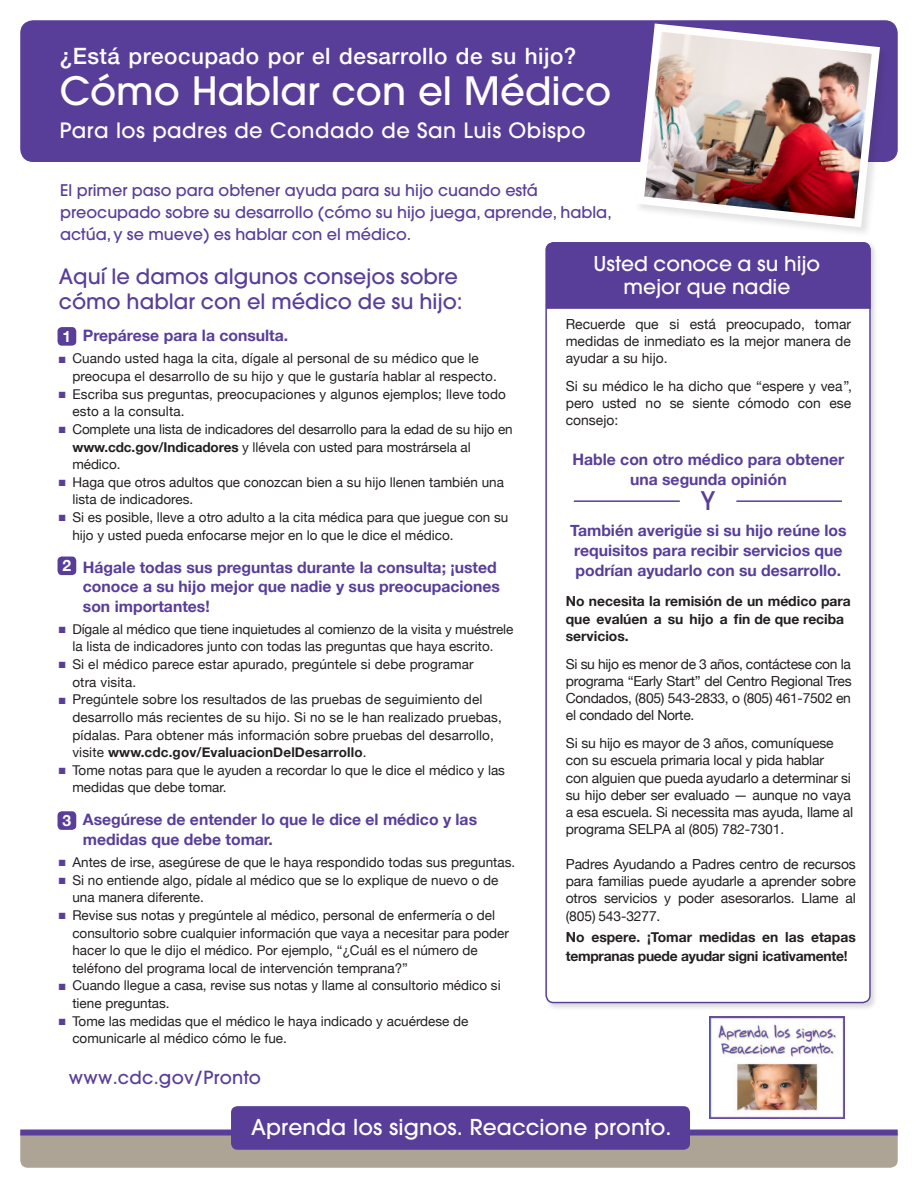
<style>
.page{position:relative;width:918px;height:1188px;background:#fff}
.page>*{position:absolute;margin:0;border:0;box-sizing:border-box;transform-origin:0 0}
.t1{font:500 38.7px "Avant Garde";color:#fff}
.t2{font:500 25.5px "Avant Garde";color:#593e99}
.t3{font:500 22.5px "Helvetica Neue";letter-spacing:.02em;color:#fff}
.t4{font:500 21.75px "Avant Garde";letter-spacing:.005em;color:#fff}
.t5{font:500 21px/25.5px "Avant Garde";color:#593e99}
.t6{font:500 21px "Avant Garde";letter-spacing:.02em;color:#fff}
.t7{font:500 20.25px/22.5px "Avant Garde";color:#fff;text-align:center}
.t8{font:500 18px "Avant Garde";letter-spacing:.015em;color:#593e99}
.t9{font:500 15.9px/22.2px "Avant Garde";color:#593e99}
.t10{font:700 15.75px/20.2px "Helvetica Neue";color:#593e99}
.t11{font:700 15.6px "Helvetica Neue";color:#fff}
.t12{font:13.8px/17.2px "Helvetica Neue";letter-spacing:-.01em;color:#231f20;text-align:justify}
.t13{font:700 13.8px/17.2px "Helvetica Neue";color:#231f20}
.t14{font:700 13.8px/19.4px "Helvetica Neue";letter-spacing:-.02em;color:#231f20}
.t15{font:13.5px/17.7px "Helvetica Neue";color:#231f20}
.s1{color:#593e99}
.s2{font-weight:700}
</style>
<div class="page">
<div style="left:20px;top:20px;width:878px;height:142px;background:#593e99;border-radius:13px"></div>
<div style="left:635px;top:22px;width:255px;height:216px;background:#231f20;opacity:.13"></div>
<svg style="left:636px;top:23px;width:244px;height:204px"></svg>
<div style="left:544px;top:241px;width:335px;height:770px;background:#231f20;opacity:.17"></div>
<div style="left:546px;top:242px;width:325px;height:761px;background:#fff;border-radius:8px"></div>
<div style="left:546px;top:242px;width:325px;height:67px;background:#593e99"></div>
<div style="left:545px;top:242px;width:326px;height:761px;border:2px solid #593e99;border-radius:8px"></div>
<hr style="left:574px;top:500px;width:106px;height:2px;background:#593e99">
<hr style="left:736px;top:500px;width:106px;height:2px;background:#593e99">
<div style="left:58px;top:327px;width:18px;height:19px;background:#593e99;border-radius:4px"></div>
<div style="left:58px;top:557px;width:18px;height:18px;background:#593e99;border-radius:4px"></div>
<div style="left:58px;top:811px;width:18px;height:19px;background:#593e99;border-radius:4px"></div>
<img style="left:644px;top:32px;width:228px;height:187px">
<div style="left:20px;top:1136px;width:878px;height:32px;background:#ada496"></div>
<div style="left:20px;top:1130px;width:878px;height:6px;background:#593e99"></div>
<div style="left:231px;top:1106px;width:459px;height:44px;background:#593e99;border-radius:6px"></div>
<img style="left:709px;top:1017px;width:135px;height:101px">
<p class="t3" style="left:60px;top:38px;width:518px">¿Está preocupado por el desarrollo de su hijo?</p>
<p class="t1" style="left:60px;top:67px;width:553px">Cómo Hablar con el Médico</p>
<p class="t6" style="left:60px;top:117px;width:527px">Para los padres de Condado de San Luis Obispo</p>
<p class="t9" style="left:60px;top:179px;width:553px">El primer paso para obtener ayuda para su hijo cuando está preocupado sobre su desarrollo (cómo su hijo juega, aprende, habla, actúa, y se mueve) es hablar con el médico.</p>
<p class="t5" style="left:59px;top:263px;width:405px">Aquí le damos algunos consejos sobre cómo hablar con el médico de su hijo:</p>
<p class="t10" style="left:83px;top:325px;width:207px">Prepárese para la consulta.</p>
<p class="t15" style="left:72px;top:350px;width:426px;text-indent:-14px"><span class="s1">■</span> Cuando usted haga la cita, dígale al personal de su médico que le preocupa el desarrollo de su hijo y que le gustaría hablar al respecto.</p>
<p class="t15" style="left:72px;top:385px;width:435px;text-indent:-14px"><span class="s1">■</span> Escriba sus preguntas, preocupaciones y algunos ejemplos; lleve todo esto a la consulta.</p>
<p class="t15" style="left:72px;top:420px;width:442px;text-indent:-14px"><span class="s1">■</span> Complete una lista de indicadores del desarrollo para la edad de su hijo en <span class="s2">www.cdc.gov/Indicadores</span> y llévela con usted para mostrársela al médico.</p>
<p class="t15" style="left:72px;top:473px;width:433px;text-indent:-14px"><span class="s1">■</span> Haga que otros adultos que conozcan bien a su hijo llenen también una lista de indicadores.</p>
<p class="t15" style="left:72px;top:508px;width:438px;text-indent:-14px"><span class="s1">■</span> Si es posible, lleve a otro adulto a la cita médica para que juegue con su hijo y usted pueda enfocarse mejor en lo que le dice el médico.</p>
<p class="t10" style="left:83px;top:557px;width:419px;line-height:19.5px">Hágale todas sus preguntas durante la consulta; ¡usted conoce a su hijo mejor que nadie y sus preocupaciones son importantes!</p>
<p class="t15" style="left:59px;top:620px;width:456px;text-align:center"><span class="s1">■</span> Dígale al médico que tiene inquietudes al comienzo de la visita y muéstrele la lista de indicadores junto con todas las preguntas que haya escrito.</p>
<p class="t15" style="left:72px;top:655px;width:403px;text-indent:-14px"><span class="s1">■</span> Si el médico parece estar apurado, pregúntele si debe programar otra visita.</p>
<p class="t15" style="left:72px;top:690px;width:431px;text-indent:-14px"><span class="s1">■</span> Pregúntele sobre los resultados de las pruebas de seguimiento del desarrollo más recientes de su hijo. Si no se le han realizado pruebas, pídalas. Para obtener más información sobre pruebas del desarrollo, visite <span class="s2">www.cdc.gov/EvaluacionDelDesarrollo</span>.</p>
<p class="t15" style="left:72px;top:761px;width:434px;text-indent:-14px"><span class="s1">■</span> Tome notas para que le ayuden a recordar lo que le dice el médico y las medidas que debe tomar.</p>
<p class="t10" style="left:83px;top:810px;width:396px;line-height:19.5px">Asegúrese de entender lo que le dice el médico y las medidas que debe tomar.</p>
<p class="t15" style="left:59px;top:853px;width:458px"><span class="s1">■</span> Antes de irse, asegúrese de que le haya respondido todas sus preguntas.</p>
<p class="t15" style="left:72px;top:871px;width:428px;text-indent:-14px"><span class="s1">■</span> Si no entiende algo, pídale al médico que se lo explique de nuevo o de una manera diferente.</p>
<p class="t15" style="left:72px;top:906px;width:438px;text-indent:-14px"><span class="s1">■</span> Revise sus notas y pregúntele al médico, personal de enfermería o del consultorio sobre cualquier información que vaya a necesitar para poder hacer lo que le dijo el médico. Por ejemplo, “¿Cuál es el número de teléfono del programa local de intervención temprana?”</p>
<p class="t15" style="left:72px;top:977px;width:430px;text-indent:-14px"><span class="s1">■</span> Cuando llegue a casa, revise sus notas y llame al consultorio médico si tiene preguntas.</p>
<p class="t15" style="left:72px;top:1012px;width:398px;text-indent:-14px"><span class="s1">■</span> Tome las medidas que el médico le haya indicado y acuérdese de comunicarle al médico cómo le fue.</p>
<p class="t8" style="left:69px;top:1066px;width:194px">www.cdc.gov/Pronto</p>
<p class="t4" style="left:251px;top:1114px;width:422px">Aprenda los signos. Reaccione pronto.</p>
<p class="t7" style="left:594px;top:253px;width:228px">Usted conoce a su hijo mejor que nadie</p>
<p class="t12" style="left:566px;top:315px;width:287px">Recuerde que si está preocupado, tomar medidas de inmediato es la mejor manera de ayudar a su hijo.</p>
<p class="t12" style="left:566px;top:377px;width:288px">Si su médico le ha dicho que “espere y vea”, pero usted no se siente cómodo con ese consejo:</p>
<p class="t10" style="left:572px;top:449px;width:273px;text-align:center">Hable con otro médico para obtener una segunda opinión</p>
<p class="t2" style="left:701px;top:485px;width:17px">Y</p>
<p class="t10" style="left:570px;top:520px;width:278px">También averigüe si su hijo reúne los requisitos para recibir servicios que podrían ayudarlo con su desarrollo.</p>
<p class="t13" style="left:566px;top:593px;width:287px">No necesita la remisión de un médico para que evalúen a su hijo a fin de que reciba servicios.</p>
<p class="t12" style="left:566px;top:655px;width:287px">Si su hijo es menor de 3 años, contáctese con la programa “Early Start” del Centro Regional Tres Condados, (805) 543-2833, o (805) 461-7502 en el condado del Norte.</p>
<p class="t12" style="left:566px;top:734px;width:289px;text-align:left">Si su hijo es mayor de 3 años, comuníquese con su escuela primaria local y pida hablar<br>con alguien que pueda ayudarlo a determinar si su hijo deber ser evaluado — aunque no vaya a esa escuela. Si necessita mas ayuda, llame al programa SELPA al (805) 782-7301.</p>
<p class="t12" style="left:566px;top:855px;width:291px">Padres Ayudando a Padres centro de recursos para familias puede ayudarle a aprender sobre otros servicios y poder asesorarlos. Llame al (805) 543-3277.</p>
<p class="t14" style="left:566px;top:927px;width:291px">No espere. ¡Tomar medidas en las etapas tempranas puede ayudar signi icativamente!</p>
<p class="t11" style="left:62px;top:327px;width:10px">1</p>
<p class="t11" style="left:62px;top:556px;width:10px">2</p>
<p class="t11" style="left:62px;top:811px;width:10px">3</p>
</div>
